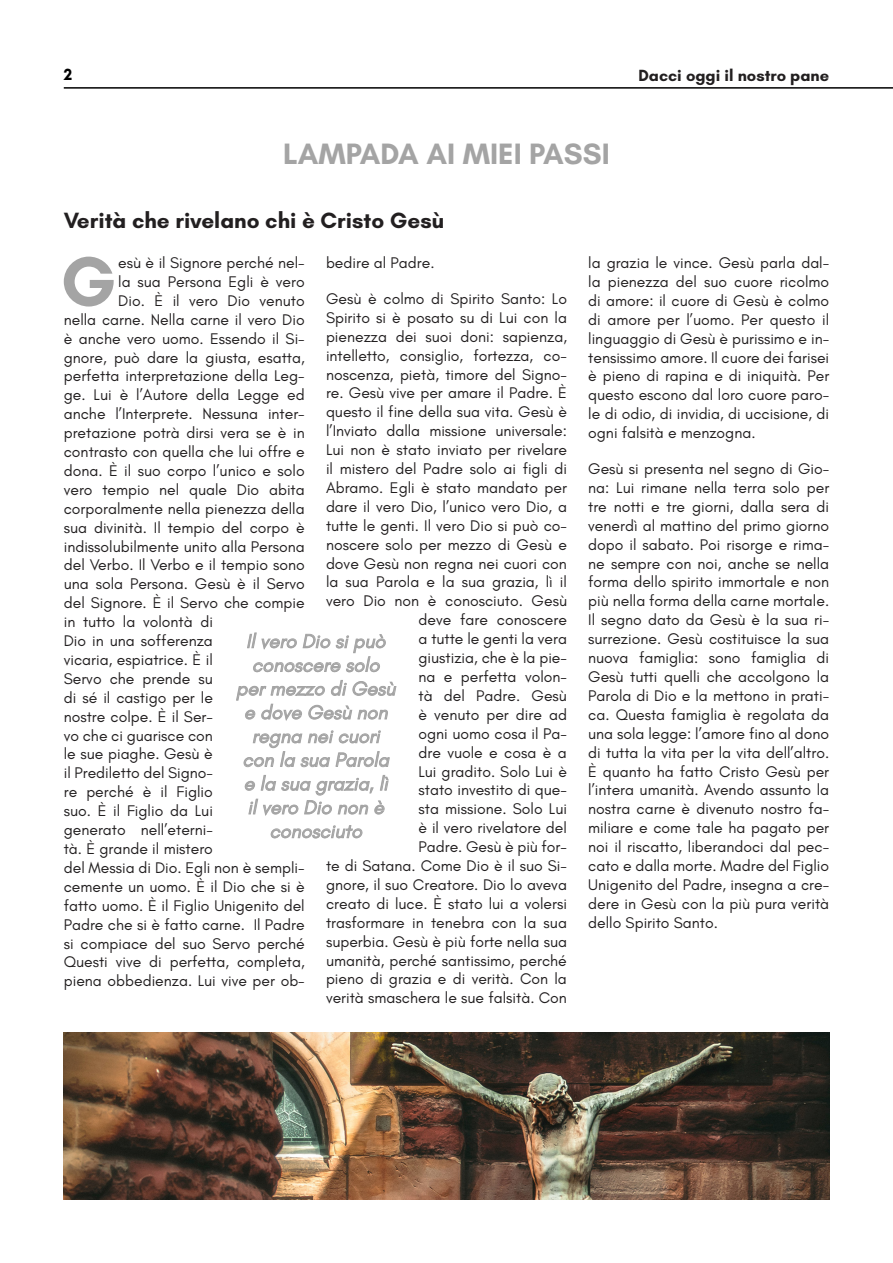
<style>
.page{position:relative;width:893px;height:1263px;background:#fff}
.page>*{position:absolute;margin:0;border:0;box-sizing:border-box;transform-origin:0 0}
.t1{font:700 71.4px "Glacial Indifference";color:#a4a4a4}
.t2{font:700 30px "Glacial Indifference";color:#a4a4a4}
.t3{font:700 22.5px "Glacial Indifference";color:#221f20}
.t4{font:italic 19.8px/23.7px "Glacial Indifference";color:#a4a4a4;text-align:center}
.t5{font:700 16.5px "Glacial Indifference";color:#221f20}
.t6{font:700 16.5px "Glacial Indifference";color:#000}
.t7{font:15.75px/18.9px "Glacial Indifference";color:#221f20;text-align:justify}
</style>
<div class="page">
<hr style="left:64px;top:87px;width:829px;height:2px;background:#000">
<img style="left:64px;top:1033px;width:765px;height:166px">
<svg style="left:236px;top:632px;width:161px;height:89px"></svg>
<svg style="left:244px;top:730px;width:146px;height:86px"></svg>
<svg style="left:271px;top:825px;width:92px;height:14px"></svg>
<p class="t6" style="left:64px;top:65px;width:10px">2</p>
<h2 class="t2" style="left:283px;top:135px;width:328px">LAMPADA AI MIEI PASSI</h2>
<p class="t5" style="left:638px;top:65px;width:192px">Dacci oggi il nostro pane</p>
<h3 class="t3" style="left:64px;top:206px;width:382px">Verità che rivelano chi è Cristo Gesù</h3>
<h1 class="t1" style="left:60px;top:237px;width:57px">G</h1>
<p class="t7" style="left:118px;top:253px;width:188px">esù è il Signore perché nel-</p>
<p class="t7" style="left:326px;top:253px;width:110px">bedire al Padre.</p>
<p class="t7" style="left:326px;top:289px;width:242px;text-align:right">Gesù è colmo di Spirito Santo: Lo<br>Spirito si è posato su di Lui con la pienezza dei suoi doni: sapienza, intelletto, consiglio, fortezza, co&shy;noscenza, pietà, timore del Signo&shy;re. Gesù vive per amare il Padre. È questo il fine della sua vita. Gesù è l’Inviato dalla missione universale:<br>Lui non è stato inviato per rivelare il mistero del Padre solo ai figli di<br>Abramo. Egli è stato mandato per dare il vero Dio, l’unico vero Dio, a tutte le genti. Il vero Dio si può co&shy;noscere solo per mezzo di Gesù e dove Gesù non regna nei cuori con la sua Parola e la sua grazia, lì il vero Dio non è conosciuto. Gesù deve fare conoscere<br>a tutte le genti la vera<br>giustizia, che è la pie-<br>na e perfetta volon-<br>tà del Padre. Gesù<br>è venuto per dire ad<br>ogni uomo cosa il Pa-<br>dre vuole e cosa è a<br>Lui gradito. Solo Lui è<br>stato investito di que-<br>sta missione. Solo Lui<br>è il vero rivelatore del<br>Padre. Gesù è più for-<br>te di Satana. Come Dio è il suo Si&shy;gnore, il suo Creatore. Dio lo aveva creato di luce. È stato lui a volersi trasformare in tenebra con la sua superbia. Gesù è più forte nella sua umanità, perché santissimo, perché pieno di grazia e di verità. Con la verità smaschera le sue falsità. Con</p>
<p class="t7" style="left:118px;top:272px;width:188px">la sua Persona Egli è vero</p>
<p class="t7" style="left:118px;top:291px;width:188px">Dio. È il vero Dio venuto</p>
<p class="t7" style="left:64px;top:310px;width:242px">nella carne. Nella carne il vero Dio</p>
<p class="t7" style="left:64px;top:329px;width:242px">è anche vero uomo. Essendo il Si-</p>
<p class="t7" style="left:64px;top:348px;width:242px">gnore, può dare la giusta, esatta,</p>
<p class="t7" style="left:64px;top:367px;width:242px">perfetta interpretazione della Leg-</p>
<p class="t7" style="left:64px;top:386px;width:242px">ge. Lui è l’Autore della Legge ed</p>
<p class="t7" style="left:64px;top:405px;width:242px">anche l’Interprete. Nessuna inter-</p>
<p class="t7" style="left:64px;top:424px;width:242px">pretazione potrà dirsi vera se è in</p>
<p class="t7" style="left:64px;top:442px;width:242px">contrasto con quella che lui offre e</p>
<p class="t7" style="left:64px;top:461px;width:242px">dona. È il suo corpo l’unico e solo</p>
<p class="t7" style="left:64px;top:480px;width:242px">vero tempio nel quale Dio abita</p>
<p class="t7" style="left:64px;top:499px;width:242px">corporalmente nella pienezza della</p>
<p class="t7" style="left:64px;top:518px;width:242px">sua divinità. Il tempio del corpo è</p>
<p class="t7" style="left:64px;top:537px;width:242px">indissolubilmente unito alla Persona</p>
<p class="t7" style="left:64px;top:556px;width:242px">del Verbo. Il Verbo e il tempio sono</p>
<p class="t7" style="left:64px;top:575px;width:242px">una sola Persona. Gesù è il Servo</p>
<p class="t7" style="left:64px;top:594px;width:242px">del Signore. È il Servo che compie</p>
<p class="t7" style="left:64px;top:613px;width:151px">in tutto la volontà di</p>
<p class="t7" style="left:64px;top:631px;width:151px">Dio in una sofferenza</p>
<p class="t7" style="left:64px;top:650px;width:151px">vicaria, espiatrice. È il</p>
<p class="t7" style="left:64px;top:669px;width:151px">Servo che prende su</p>
<p class="t7" style="left:64px;top:688px;width:151px">di sé il castigo per le</p>
<p class="t7" style="left:64px;top:707px;width:151px">nostre colpe. È il Ser-</p>
<p class="t7" style="left:64px;top:726px;width:151px">vo che ci guarisce con</p>
<p class="t7" style="left:64px;top:745px;width:151px">le sue piaghe. Gesù è</p>
<p class="t7" style="left:64px;top:764px;width:151px">il Prediletto del Signo-</p>
<p class="t7" style="left:64px;top:783px;width:151px">re perché è il Figlio</p>
<p class="t7" style="left:64px;top:802px;width:151px">suo. È il Figlio da Lui</p>
<p class="t7" style="left:64px;top:820px;width:151px">generato nell’eterni-</p>
<p class="t7" style="left:64px;top:839px;width:151px">tà. È grande il mistero</p>
<p class="t7" style="left:64px;top:858px;width:242px">del Messia di Dio. Egli non è sempli-</p>
<p class="t7" style="left:64px;top:877px;width:242px">cemente un uomo. È il Dio che si è</p>
<p class="t7" style="left:64px;top:896px;width:242px">fatto uomo. È il Figlio Unigenito del</p>
<p class="t7" style="left:64px;top:915px;width:242px">Padre che si è fatto carne. Il Padre</p>
<p class="t7" style="left:64px;top:934px;width:242px">si compiace del suo Servo perché</p>
<p class="t7" style="left:64px;top:953px;width:242px">Questi vive di perfetta, completa,</p>
<p class="t7" style="left:64px;top:972px;width:242px">piena obbedienza. Lui vive per ob-</p>
<p class="t4" style="left:236px;top:630px;width:161px">Il vero Dio si può conoscere solo per mezzo di Gesù e dove Gesù non regna nei cuori con la sua Parola e la sua grazia, lì<br>il vero Dio non è conosciuto</p>
<p class="t7" style="left:588px;top:253px;width:242px">la grazia le vince. Gesù parla dal&shy;la pienezza del suo cuore ricolmo di amore: il cuore di Gesù è colmo di amore per l’uomo. Per questo il linguaggio di Gesù è purissimo e in&shy;tensissimo amore. Il cuore dei farisei è pieno di rapina e di iniquità. Per questo escono dal loro cuore paro&shy;le di odio, di invidia, di uccisione, di ogni falsità e menzogna.</p>
<p class="t7" style="left:588px;top:460px;width:242px">Gesù si presenta nel segno di Gio&shy;na: Lui rimane nella terra solo per tre notti e tre giorni, dalla sera di venerdì al mattino del primo giorno dopo il sabato. Poi risorge e rima&shy;ne sempre con noi, anche se nella forma dello spirito immortale e non più nella forma della carne mortale.<br>Il segno dato da Gesù è la sua ri&shy;surrezione. Gesù costituisce la sua nuova famiglia: sono famiglia di Gesù tutti quelli che accolgono la Parola di Dio e la mettono in prati&shy;ca. Questa famiglia è regolata da una sola legge: l’amore fino al dono di tutta la vita per la vita dell’altro.<br>È quanto ha fatto Cristo Gesù per l’intera umanità. Avendo assunto la nostra carne è divenuto nostro fa&shy;miliare e come tale ha pagato per noi il riscatto, liberandoci dal pec&shy;cato e dalla morte. Madre del Figlio Unigenito del Padre, insegna a cre&shy;dere in Gesù con la più pura verità dello Spirito Santo.</p>
</div>
